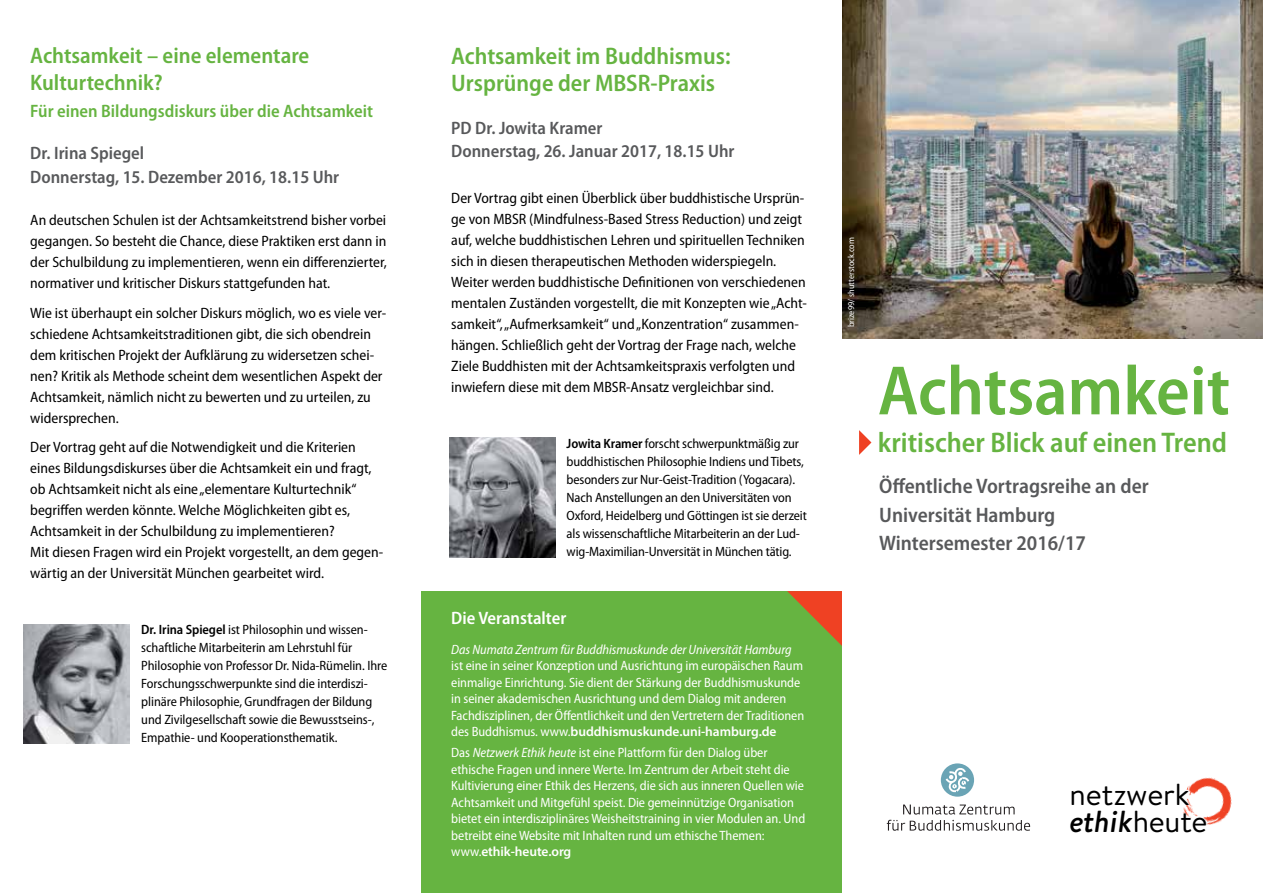
<style>
.page{position:relative;width:1263px;height:893px;background:#fff}
.page>*{position:absolute;margin:0;border:0;box-sizing:border-box;transform-origin:0 0}
.t1{font:600 semi-condensed 70.5px "Myriad Pro";color:#66b441}
.t2{font:30.45px/26.5px "Brandon Text";color:#000}
.t3{font:600 semi-condensed 28.5px "Myriad Pro";color:#66b441}
.t4{font:600 semi-condensed 24px/27px "Myriad Pro";color:#66b441}
.t5{font:600 semi-condensed 22.5px/27px "Myriad Pro";color:#66b441}
.t6{font:600 semi-condensed 21px/28.5px "Myriad Pro";color:#58595b}
.t7{font:600 semi-condensed 18px/24px "Myriad Pro";color:#58595b}
.t8{font:600 semi-condensed 18px "Myriad Pro";color:#66b441}
.t9{font:600 semi-condensed 18px "Myriad Pro";color:#fff}
.t10{font:semi-condensed 15px/21px "Myriad Pro";color:#000}
.t11{font:semi-condensed 13.5px/16.5px "Myriad Pro";letter-spacing:-.005em;color:#fff}
.t12{font:semi-condensed 13.5px/18px "Myriad Pro";letter-spacing:-.01em;color:#000}
.t13{font:italic semi-condensed 13.5px "Myriad Pro";letter-spacing:-.005em;color:#fff}
.t14{font:semi-condensed 9px "Myriad Pro";color:#fff}
.s1{font-weight:600}
.s2{font-weight:600;font-stretch:normal}
.s3{font-style:italic}
.s4{font-weight:500;font-style:italic}
</style>
<div class="page">
<div style="left:422px;top:591px;width:420px;height:302px;background:#66b441"></div>
<img style="left:1183px;top:777px;width:49px;height:48px">
<img style="left:842px;top:0;width:421px;height:339px">
<svg style="left:859px;top:430px;width:12px;height:25px"></svg>
<div style="left:941px;top:763px;width:33px;height:34px;background:#6aa4b5;border-radius:50%"></div>
<svg style="left:946px;top:767px;width:23px;height:26px"></svg>
<svg style="left:887px;top:804px;width:143px;height:27px"></svg>
<img style="left:23px;top:625px;width:107px;height:119px">
<img style="left:449px;top:438px;width:107px;height:119px">
<svg style="left:787px;top:591px;width:55px;height:55px"></svg>
<h3 class="t5" style="left:30px;top:43px;width:281px">Achtsamkeit – eine elementare<br>Kulturtechnik?</h3>
<p class="t8" style="left:30px;top:101px;width:344px">Für einen Bildungsdiskurs über die Achtsamkeit</p>
<p class="t7" style="left:30px;top:142px;width:310px">Dr. Irina Spiegel<br>Donnerstag, 15. Dezember 2016, 18.15 Uhr</p>
<p class="t10" style="left:30px;top:210px;width:358px;text-align:justify">An deutschen Schulen ist der Achtsamkeitstrend bisher vorbei gegangen. So besteht die Chance, diese Praktiken erst dann in der Schulbildung zu implementieren, wenn ein differenzierter, normativer und kritischer Diskurs stattgefunden hat.</p>
<p class="t10" style="left:30px;top:303px;width:358px">Wie ist überhaupt ein solcher Diskurs möglich, wo es viele ver&shy;schiedene Achtsamkeitstraditionen gibt, die sich obendrein dem kritischen Projekt der Aufklärung zu widersetzen schei&shy;nen? Kritik als Methode scheint dem wesentlichen Aspekt der Achtsamkeit, nämlich nicht zu bewerten und zu urteilen, zu widersprechen.</p>
<p class="t10" style="left:30px;top:437px;width:355px">Der Vortrag geht auf die Notwendigkeit und die Kriterien eines Bildungsdiskurses über die Achtsamkeit ein und fragt, ob Achtsamkeit nicht als eine „elementare Kulturtechnik“ begriffen werden könnte. Welche Möglichkeiten gibt es, Achtsamkeit in der Schulbildung zu implementieren?<br>Mit diesen Fragen wird ein Projekt vorgestellt, an dem gegen&shy;wärtig an der Universität München gearbeitet wird.</p>
<p class="t12" style="left:141px;top:621px;width:247px"><span class="s1">Dr. Irina Spiegel</span> ist Philosophin und wissen&shy;schaftliche Mitarbeiterin am Lehrstuhl für Philosophie von Professor Dr. Nida-Rümelin. Ihre Forschungsschwerpunkte sind die interdiszi&shy;plinäre Philosophie, Grundfragen der Bildung und Zivilgesellschaft sowie die Bewusstseins-, Empathie- und Kooperationsthematik.</p>
<h3 class="t4" style="left:451px;top:43px;width:281px">Achtsamkeit im Buddhismus:<br>Ursprünge der MBSR-Praxis</h3>
<p class="t7" style="left:451px;top:116px;width:285px">PD Dr. Jowita Kramer<br>Donnerstag, 26. Januar 2017, 18.15 Uhr</p>
<p class="t10" style="left:451px;top:187px;width:357px">Der Vortrag gibt einen Überblick über buddhistische Ursprün&shy;ge von MBSR (Mindfulness-Based Stress Reduction) und zeigt auf, welche buddhistischen Lehren und spirituellen Techniken sich in diesen therapeutischen Methoden widerspiegeln.<br>Weiter werden buddhistische Definitionen von verschiedenen mentalen Zuständen vorgestellt, die mit Konzepten wie „Acht&shy;samkeit“, „Aufmerksamkeit“ und „Konzentration“ zusammen&shy;hängen. Schließlich geht der Vortrag der Frage nach, welche Ziele Buddhisten mit der Achtsamkeitspraxis verfolgten und inwiefern diese mit dem MBSR-Ansatz vergleichbar sind.</p>
<p class="t12" style="left:567px;top:434px;width:242px"><span class="s1">Jowita Kramer</span> forscht schwerpunktmäßig zur buddhistischen Philosophie Indiens und Tibets, besonders zur Nur-Geist-Tradition (Yogacara).<br>Nach Anstellungen an den Universitäten von Oxford, Heidelberg und Göttingen ist sie derzeit als wissenschaftliche Mitarbeiterin an der Lud&shy;wig-Maximilian-Unversität in München tätig.</p>
<p class="t9" style="left:451px;top:608px;width:117px">Die Veranstalter</p>
<p class="t13" style="left:451px;top:642px;width:342px">Das Numata Zentrum für Buddhismuskunde der Universität Hamburg</p>
<p class="t11" style="left:451px;top:658px;width:354px">ist eine in seiner Konzeption und Ausrichtung im europäischen Raum einmalige Einrichtung. Sie dient der Stärkung der Buddhismuskunde in seiner akademischen Ausrichtung und dem Dialog mit anderen Fachdisziplinen, der Öffentlichkeit und den Vertretern der Traditionen des Buddhismus. www.<span class="s2">buddhismuskunde.uni-hamburg.de</span></p>
<p class="t11" style="left:451px;top:745px;width:355px">Das <span class="s3">Netzwerk Ethik heute</span> ist eine Plattform für den Dialog über ethische Fragen und innere Werte. Im Zentrum der Arbeit steht die Kultivierung einer Ethik des Herzens, die sich aus inneren Quellen wie Achtsamkeit und Mitgefühl speist. Die gemeinnützige Organisation bietet ein interdisziplinäres Weisheitstraining in vier Modulen an. Und betreibt eine Website mit Inhalten rund um ethische Themen: www.<span class="s2">ethik-heute.org</span></p>
<p class="t14" style="left:846px;top:327px;width:91px;rotate:-90deg">brize99/ shutterstock.com</p>
<h1 class="t1" style="left:878px;top:352px;width:354px">Achtsamkeit</h1>
<h3 class="t3" style="left:878px;top:427px;width:351px">kritischer Blick auf einen Trend</h3>
<h3 class="t6" style="left:879px;top:472px;width:271px">Öffentliche Vortragsreihe an der<br>Universität Hamburg<br>Wintersemester 2016/17</h3>
<h2 class="t2" style="left:1069px;top:780px;width:139px">netzwerk <span class="s4">ethik</span>heute</h2>
</div>
